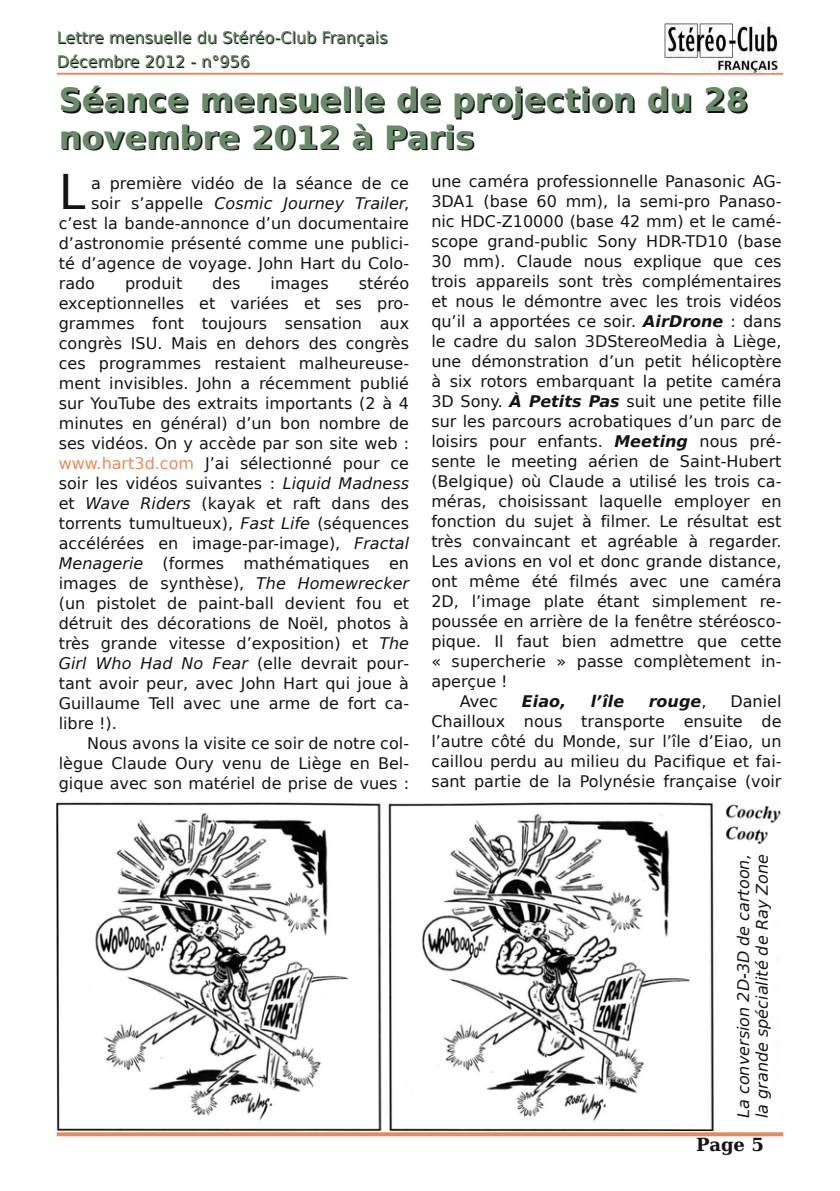
<style>
.page{position:relative;width:840px;height:1191px;background:#fff}
.page>*{position:absolute;margin:0;border:0;box-sizing:border-box;transform-origin:0 0}
.t1{font:47.8px "Bitstream Vera Sans";color:#161413}
.t2{font:700 32px/37.2px "Bitstream Vera Sans";color:#161413}
.t3{font:700 18px "Bitstream Vera Serif";color:#161413}
.t4{font:16px/20px "Bitstream Vera Sans";color:#161413;text-align:justify}
.t5{font:italic 16px/18.6px "Bitstream Vera Sans";color:#161413}
.t6{font:italic 700 16px "Bitstream Vera Sans";color:#161413}
.s1{color:#698b69}
.s2{font-style:normal}
.s3{color:#e68b5e}
.s4{font-style:italic}
.s5{font-weight:700;font-style:italic}
.s6{font-weight:400;font-style:normal}
</style>
<div class="page">
<hr style="left:57px;top:73px;width:725px;height:2px;background:#e68b5e">
<img style="left:664px;top:24px;width:112px;height:48px">
<svg style="left:57px;top:1132px;width:725px;height:4px;background:#e79369"></svg>
<img style="left:57px;top:802px;width:724px;height:328px">
<p class="t4" style="left:57px;top:27px;width:332px;line-height:24px">Lettre mensue<span class="s1">ll</span>e du Stéréo-C<span class="s1">l</span>ub França<span class="s1">i</span>s<br>Décembre 2012 - n°956</p>
<h2 class="t2" style="left:60px;top:85px;width:690px">Séance mensuelle de projection du 28 novembre 2012 à Paris</h2>
<h1 class="t1" style="left:59px;top:171px;width:28px">L</h1>
<p class="t4" style="left:91px;top:174px;width:319px">a première vidéo de la séance de ce</p>
<p class="t5" style="left:91px;top:195px;width:319px"><span class="s2">soir s’appelle</span> Cosmic Journey Trailer<span class="s2">,</span></p>
<p class="t4" style="left:59px;top:214px;width:351px">c’est la bande-annonce d’un documentaire</p>
<p class="t4" style="left:59px;top:234px;width:352px">d’astronomie présenté comme une publici-</p>
<p class="t4" style="left:59px;top:254px;width:352px">té d’agence de voyage. John Hart du Colo-</p>
<p class="t4" style="left:59px;top:274px;width:38px">rado</p>
<p class="t4" style="left:125px;top:274px;width:59px">produit</p>
<p class="t4" style="left:212px;top:274px;width:30px">des</p>
<p class="t4" style="left:270px;top:274px;width:60px">images</p>
<p class="t4" style="left:59px;top:274px;width:352px;text-indent:300px">stéréo exceptionnelles et variées et ses pro&shy;grammes font toujours sensation aux congrès ISU. Mais en dehors des congrès ces programmes restaient malheureuse&shy;ment invisibles. John a récemment publié sur YouTube des extraits importants (2 à 4 minutes en général) d’un bon nombre de ses vidéos. On y accède par son site web : <span class="s3">www.hart3d.com</span> J’ai sélectionné pour ce soir les vidéos suivantes : <span class="s4">Liquid Madness </span>et <span class="s4">Wave Riders</span> (kayak et raft dans des torrents tumultueux), <span class="s4">Fast Life</span> (séquences accélérées en image-par-image), <span class="s4">Fractal Menagerie</span> (formes mathématiques en images de synthèse), <span class="s4">The Homewrecker </span>(un pistolet de paint-ball devient fou et détruit des décorations de Noël, photos à très grande vitesse d’exposition) et <span class="s4">The Girl Who Had No Fear</span> (elle devrait pour&shy;tant avoir peur, avec John Hart qui joue à Guillaume Tell avec une arme de fort ca&shy;libre !).</p>
<p class="t4" style="left:59px;top:734px;width:352px;text-indent:28px">Nous avons la visite ce soir de notre col&shy;lègue Claude Oury venu de Liège en Bel&shy;gique avec son matériel de prise de vues :</p>
<p class="t4" style="left:431px;top:172px;width:351px">une caméra professionnelle Panasonic AG-</p>
<p class="t4" style="left:431px;top:192px;width:351px">3DA1 (base 60 mm), la semi-pro Panaso-</p>
<p class="t4" style="left:431px;top:212px;width:351px">nic HDC-Z10000 (base 42 mm) et le camé-</p>
<p class="t4" style="left:431px;top:232px;width:351px">scope grand-public Sony HDR-TD10 (base</p>
<p class="t4" style="left:431px;top:252px;width:351px">30 mm). Claude nous explique que ces</p>
<p class="t4" style="left:431px;top:272px;width:351px">trois appareils sont très complémentaires</p>
<p class="t4" style="left:431px;top:292px;width:351px">et nous le démontre avec les trois vidéos</p>
<p class="t4" style="left:431px;top:312px;width:351px">qu’il a apportées ce soir. <span class="s5">AirDrone</span> : dans</p>
<p class="t4" style="left:431px;top:332px;width:351px">le cadre du salon 3DStereoMedia à Liège,</p>
<p class="t4" style="left:431px;top:352px;width:351px">une démonstration d’un petit hélicoptère</p>
<p class="t4" style="left:431px;top:372px;width:351px">à six rotors embarquant la petite caméra</p>
<p class="t4" style="left:431px;top:392px;width:351px">3D Sony. <span class="s5">À Petits Pas</span> suit une petite fille</p>
<p class="t4" style="left:431px;top:412px;width:351px">sur les parcours acrobatiques d’un parc de</p>
<p class="t4" style="left:431px;top:432px;width:351px">loisirs pour enfants. <span class="s5">Meeting</span> nous pré-</p>
<p class="t4" style="left:431px;top:452px;width:351px">sente le meeting aérien de Saint-Hubert</p>
<p class="t4" style="left:431px;top:472px;width:351px">(Belgique) où Claude a utilisé les trois ca-</p>
<p class="t4" style="left:431px;top:492px;width:351px">méras, choisissant laquelle employer en</p>
<p class="t4" style="left:431px;top:512px;width:351px">fonction du sujet à filmer. Le résultat est</p>
<p class="t4" style="left:431px;top:532px;width:351px">très convaincant et agréable à regarder.</p>
<p class="t4" style="left:431px;top:552px;width:351px">Les avions en vol et donc grande distance,</p>
<p class="t4" style="left:431px;top:572px;width:351px">ont même été filmés avec une caméra</p>
<p class="t4" style="left:431px;top:592px;width:351px">2D, l’image plate étant simplement re-</p>
<p class="t4" style="left:431px;top:612px;width:351px">poussée en arrière de la fenêtre stéréosco-</p>
<p class="t4" style="left:431px;top:632px;width:351px">pique. Il faut bien admettre que cette</p>
<p class="t4" style="left:431px;top:652px;width:351px">« supercherie » passe complètement in-</p>
<p class="t4" style="left:431px;top:672px;width:78px">aperçue !</p>
<p class="t4" style="left:459px;top:692px;width:40px">Avec</p>
<p class="t6" style="left:521px;top:694px;width:46px">Eiao,</p>
<p class="t6" style="left:590px;top:694px;width:35px">l’île</p>
<p class="t6" style="left:648px;top:694px;width:59px">rouge<span class="s6">,</span></p>
<p class="t4" style="left:431px;top:692px;width:351px;text-indent:299px">Daniel Chailloux nous transporte ensuite de l’autre côté du Monde, sur l’île d’Eiao, un caillou perdu au milieu du Pacifique et fai&shy;sant partie de la Polynésie française (voir</p>
<p class="t5" style="left:734px;top:1118px;width:265px;rotate:-90deg">La conversion 2D-3D de cartoon, la grande spécialité de Ray Zone</p>
<p class="t3" style="left:696px;top:1137px;width:69px">Page 5</p>
</div>
